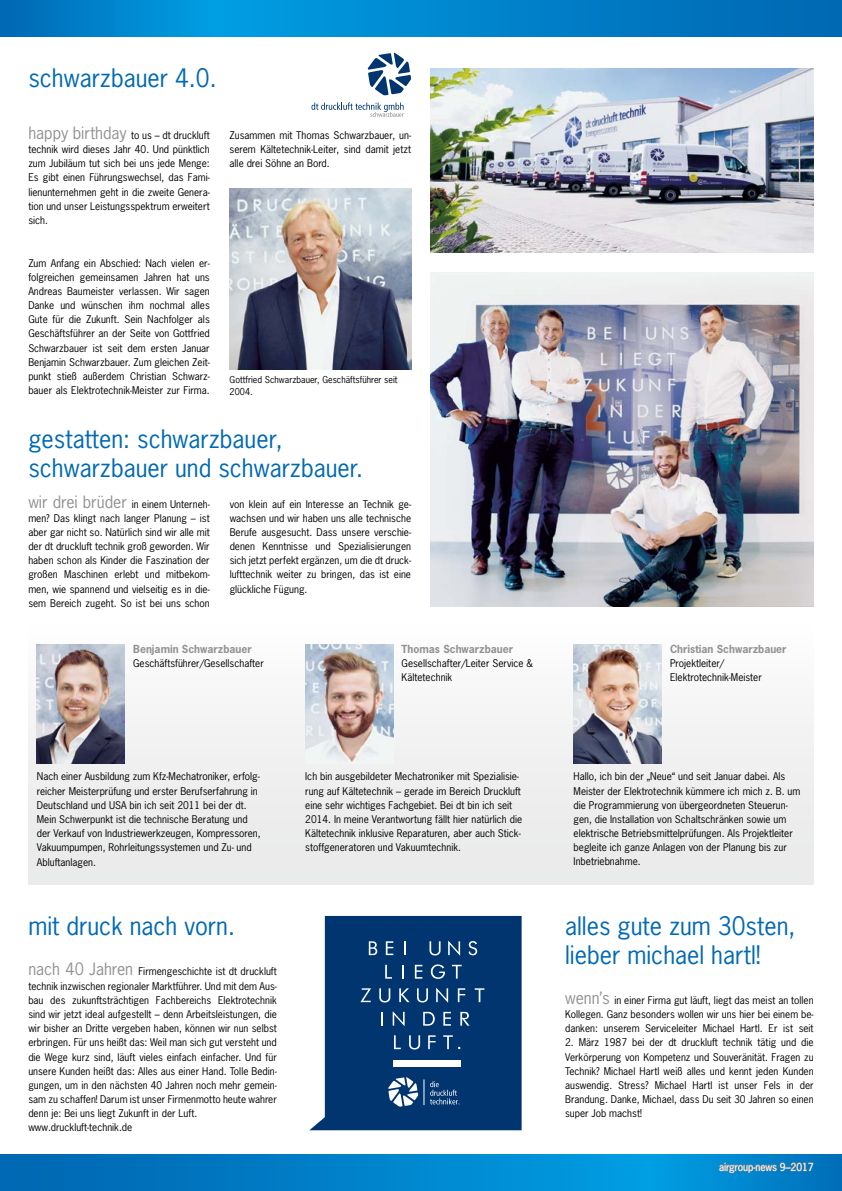
<style>
.page{position:relative;width:842px;height:1191px;background:#fff}
.page>*{position:absolute;margin:0;border:0;box-sizing:border-box;transform-origin:0 0}
.t1{font:24px/28.8px "News Gothic";color:#0069b4}
.t2{font:700 10.5px "News Gothic";color:#919292}
.t3{font:10px/14.2px "News Gothic";color:#000;text-align:justify}
.t4{font:10px "News Gothic";color:#fff}
.t5{font:9px/12px "News Gothic";color:#000}
.s1{font-size:16px;color:#919292}
</style>
<div class="page">
<svg style="left:1px;top:0;width:841px;height:37px;background:#0081ca"></svg>
<hr style="left:0;top:0;width:1px;height:37px;background:#0068b4">
<img style="left:431px;top:272px;width:383px;height:334px">
<img style="left:431px;top:68px;width:383px;height:184px">
<img style="left:230px;top:188px;width:181px;height:182px">
<svg style="left:367px;top:53px;width:44px;height:43px"></svg>
<svg style="left:311px;top:102px;width:93px;height:15px"></svg>
<div style="left:28px;top:624px;width:786px;height:260px;background:linear-gradient(to right,#f0f0f0,#f2f2f2)"></div>
<img style="left:37px;top:644px;width:88px;height:120px">
<img style="left:305px;top:644px;width:88px;height:120px">
<img style="left:574px;top:644px;width:87px;height:120px">
<svg style="left:310px;top:916px;width:212px;height:214px;background:#16467c"></svg>
<svg style="left:369px;top:941px;width:8px;height:14px"></svg>
<svg style="left:386px;top:941px;width:7px;height:14px"></svg>
<svg style="left:404px;top:941px;width:2px;height:14px"></svg>
<svg style="left:429px;top:941px;width:12px;height:14px"></svg>
<svg style="left:448px;top:941px;width:12px;height:14px"></svg>
<svg style="left:468px;top:941px;width:9px;height:14px"></svg>
<svg style="left:385px;top:964px;width:7px;height:14px"></svg>
<svg style="left:402px;top:964px;width:2px;height:14px"></svg>
<svg style="left:415px;top:964px;width:7px;height:14px"></svg>
<svg style="left:431px;top:964px;width:14px;height:15px"></svg>
<svg style="left:452px;top:964px;width:10px;height:14px"></svg>
<svg style="left:361px;top:988px;width:10px;height:14px"></svg>
<svg style="left:379px;top:988px;width:11px;height:14px"></svg>
<svg style="left:399px;top:988px;width:11px;height:14px"></svg>
<svg style="left:417px;top:988px;width:11px;height:14px"></svg>
<svg style="left:436px;top:988px;width:12px;height:14px"></svg>
<svg style="left:458px;top:988px;width:7px;height:14px"></svg>
<svg style="left:475px;top:988px;width:9px;height:14px"></svg>
<svg style="left:381px;top:1011px;width:1px;height:14px"></svg>
<svg style="left:393px;top:1011px;width:12px;height:15px"></svg>
<svg style="left:423px;top:1011px;width:12px;height:14px"></svg>
<svg style="left:443px;top:1011px;width:8px;height:14px"></svg>
<svg style="left:460px;top:1011px;width:10px;height:14px"></svg>
<svg style="left:394px;top:1035px;width:7px;height:14px"></svg>
<svg style="left:409px;top:1035px;width:11px;height:14px"></svg>
<svg style="left:428px;top:1035px;width:8px;height:14px"></svg>
<svg style="left:443px;top:1035px;width:17px;height:14px"></svg>
<div style="left:393px;top:1061px;width:67px;height:6px;background:#fff"></div>
<svg style="left:388px;top:1077px;width:30px;height:29px"></svg>
<svg style="left:424px;top:1079px;width:35px;height:26px"></svg>
<svg style="left:1px;top:1154px;width:841px;height:37px;background:#0081ca"></svg>
<hr style="left:0;top:1154px;width:1px;height:37px;background:#0068b4">
<svg style="left:719px;top:1161px;width:95px;height:13px"></svg>
<h1 class="t1" style="left:28px;top:64px;width:190px">schwarzbauer 4.0.</h1>
<p class="t3" style="left:28px;top:128px;width:183px"><span class="s1">happy birthday</span> to us – dt druckluft technik wird dieses Jahr 40. Und pünktlich zum Jubiläum tut sich bei uns jede Menge:<br>Es gibt einen Führungswechsel, das Fami&shy;lienunternehmen geht in die zweite Genera&shy;tion und unser Leistungsspektrum erweitert sich.</p>
<p class="t3" style="left:28px;top:255px;width:183px">Zum Anfang ein Abschied: Nach vielen er&shy;folgreichen gemeinsamen Jahren hat uns Andreas Baumeister verlassen. Wir sagen Danke und wünschen ihm nochmal alles Gute für die Zukunft. Sein Nachfolger als Geschäftsführer an der Seite von Gottfried Schwarzbauer ist seit dem ersten Januar Benjamin Schwarzbauer. Zum gleichen Zeit&shy;punkt stieß außerdem Christian Schwarz&shy;bauer als Elektrotechnik-Meister zur Firma.</p>
<p class="t3" style="left:230px;top:128px;width:183px">Zusammen mit Thomas Schwarzbauer, un&shy;serem Kältetechnik-Leiter, sind damit jetzt alle drei Söhne an Bord.</p>
<p class="t5" style="left:230px;top:373px;width:169px">Gottfried Schwarzbauer, Geschäftsführer seit<br>2004.</p>
<h1 class="t1" style="left:28px;top:424px;width:336px">gestatten: schwarzbauer, schwarzbauer und schwarzbauer.</h1>
<p class="t3" style="left:28px;top:496px;width:183px"><span class="s1">wir drei brüder</span> in einem Unterneh&shy;men? Das klingt nach langer Planung – ist aber gar nicht so. Natürlich sind wir alle mit der dt druckluft technik groß geworden. Wir haben schon als Kinder die Faszination der großen Maschinen erlebt und mitbekom&shy;men, wie spannend und vielseitig es in die&shy;sem Bereich zugeht. So ist bei uns schon</p>
<p class="t3" style="left:230px;top:496px;width:183px">von klein auf ein Interesse an Technik ge&shy;wachsen und wir haben uns alle technische Berufe ausgesucht. Dass unsere verschie&shy;denen Kenntnisse und Spezialisierungen sich jetzt perfekt ergänzen, um die dt druck&shy;lufttechnik weiter zu bringen, das ist eine glückliche Fügung.</p>
<p class="t2" style="left:133px;top:642px;width:120px">Benjamin Schwarzbauer</p>
<p class="t3" style="left:133px;top:656px;width:132px">Geschäftsführer/Gesellschafter</p>
<p class="t2" style="left:402px;top:642px;width:113px">Thomas Schwarzbauer</p>
<p class="t3" style="left:402px;top:656px;width:133px">Gesellschafter/Leiter Service &amp;<br>Kältetechnik</p>
<p class="t2" style="left:670px;top:642px;width:118px">Christian Schwarzbauer</p>
<p class="t3" style="left:670px;top:656px;width:93px">Projektleiter/<br>Elektrotechnik-Meister</p>
<p class="t3" style="left:37px;top:769px;width:225px;text-align:left">Nach einer Ausbildung zum Kfz-Mechatroniker, erfolg&shy;reicher Meisterprüfung und erster Berufserfahrung in Deutschland und USA bin ich seit 2011 bei der dt.<br>Mein Schwerpunkt ist die technische Beratung und der Verkauf von Industriewerkzeugen, Kompressoren, Vakuumpumpen, Rohrleitungssystemen und Zu- und Abluftanlagen.</p>
<p class="t3" style="left:305px;top:769px;width:218px;text-align:left">Ich bin ausgebildeter Mechatroniker mit Spezialisie&shy;rung auf Kältetechnik – gerade im Bereich Druckluft eine sehr wichtiges Fachgebiet. Bei dt bin ich seit 2014. In meine Verantwortung fällt hier natürlich die Kältetechnik inklusive Reparaturen, aber auch Stick&shy;stoffgeneratoren und Vakuumtechnik.</p>
<p class="t3" style="left:574px;top:769px;width:228px;text-align:left">Hallo, ich bin der „Neue“ und seit Januar dabei. Als Meister der Elektrotechnik kümmere ich mich z. B. um die Programmierung von übergeordneten Steuerun&shy;gen, die Installation von Schaltschränken sowie um elektrische Betriebsmittelprüfungen. Als Projektleiter begleite ich ganze Anlagen von der Planung bis zur Inbetriebnahme.</p>
<h1 class="t1" style="left:28px;top:911px;width:208px">mit druck nach vorn.</h1>
<p class="t3" style="left:28px;top:964px;width:250px;text-align:left"><span class="s1">nach 40 Jahren</span> Firmengeschichte ist dt druckluft technik inzwischen regionaler Marktführer. Und mit dem Aus&shy;bau des zukunftsträchtigen Fachbereichs Elektrotechnik sind wir jetzt ideal aufgestellt – denn Arbeitsleistungen, die wir bisher an Dritte vergeben haben, können wir nun selbst erbringen. Für uns heißt das: Weil man sich gut versteht und die Wege kurz sind, läuft vieles einfach einfacher. Und für unsere Kunden heißt das: Alles aus einer Hand. Tolle Bedin&shy;gungen, um in den nächsten 40 Jahren noch mehr gemein&shy;sam zu schaffen! Darum ist unser Firmenmotto heute wahrer denn je: Bei uns liegt Zukunft in der Luft. www.druckluft-technik.de</p>
<h1 class="t1" style="left:565px;top:911px;width:232px">alles gute zum 30sten, lieber michael hartl!</h1>
<p class="t3" style="left:565px;top:993px;width:250px"><span class="s1">wenn’s</span> in einer Firma gut läuft, liegt das meist an tollen Kollegen. Ganz besonders wollen wir uns hier bei einem be&shy;danken: unserem Serviceleiter Michael Hartl. Er ist seit</p>
<p class="t3" style="left:565px;top:1035px;width:250px">2. März 1987 bei der dt druckluft technik tätig und die Verkörperung von Kompetenz und Souveränität. Fragen zu Technik? Michael Hartl weiß alles und kennt jeden Kunden auswendig. Stress? Michael Hartl ist unser Fels in der Brandung. Danke, Michael, dass Du seit 30 Jahren so einen super Job machst!</p>
<p class="t4" style="left:719px;top:1160px;width:96px">airgroup-news 9–2017</p>
</div>
